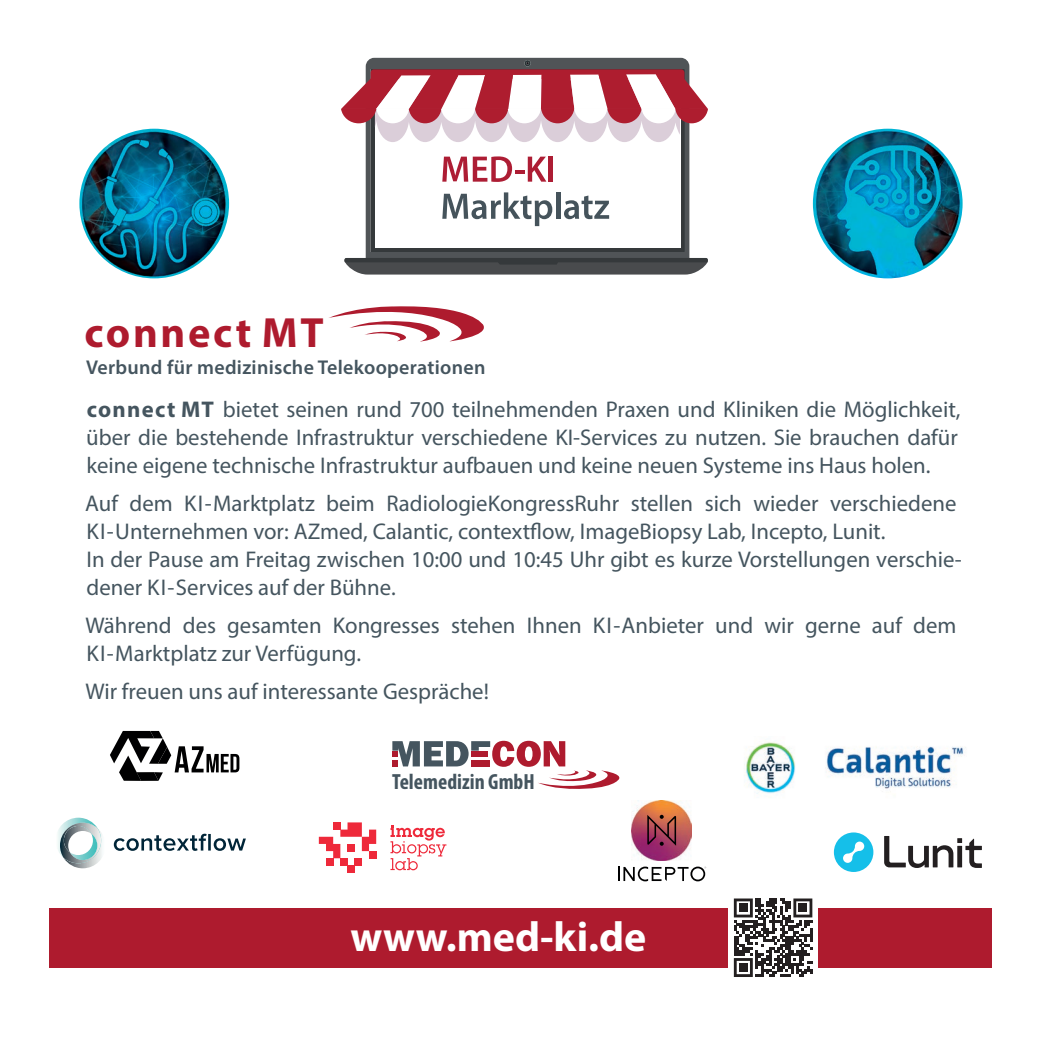
<style>
.page{position:relative;width:1042px;height:1042px;background:#fff}
.page>*{position:absolute;margin:0;border:0;box-sizing:border-box;transform-origin:0 0}
.t1{font:700 42.52px "Myriad Pro";letter-spacing:.065em;color:#ae1b2e}
.t2{font:700 42px "Myriad Pro";letter-spacing:.005em;color:#fff}
.t3{font:22.75px/28px "Myriad Pro";color:#45555f}
.t4{font:700 condensed 22.05px "Myriad Pro";color:#45555f}
.t5{font:600 19.95px "Myriad Pro";letter-spacing:.015em;color:#45555f}
.s1{font-weight:700}
</style>
<div class="page">
<div style="left:50px;top:908px;width:942px;height:59px;background:#ae1b2e"></div>
<div style="left:366px;top:58px;width:323px;height:200px;background:#505457"></div>
<svg style="left:371px;top:142px;width:313px;height:110px;fill:#35393b"></svg>
<div style="left:375px;top:74px;width:305px;height:173px;background:#fff"></div>
<svg style="left:344px;top:258px;width:364px;height:16px;background:#484a4c"></svg>
<svg style="left:341px;top:60px;width:367px;height:82px"></svg>
<svg style="left:442px;top:156px;width:104px;height:26px"></svg>
<hr style="left:549px;top:157px;width:4px;height:25px;background:#ad1d34">
<svg style="left:442px;top:192px;width:110px;height:34px"></svg>
<hr style="left:556px;top:192px;width:4px;height:27px;background:#45535b">
<svg style="left:564px;top:195px;width:45px;height:24px"></svg>
<svg style="left:392px;top:741px;width:228px;height:48px"></svg>
<svg style="left:618px;top:866px;width:88px;height:15px"></svg>
<img style="left:631px;top:800px;width:61px;height:60px">
<svg style="left:647px;top:815px;width:29px;height:31px"></svg>
<svg style="left:834px;top:832px;width:39px;height:40px"></svg>
<svg style="left:884px;top:836px;width:98px;height:32px"></svg>
<svg style="left:110px;top:731px;width:129px;height:50px"></svg>
<svg style="left:319px;top:822px;width:57px;height:36px"></svg>
<div style="left:369px;top:851px;width:7px;height:7px;background:#ee293a"></div>
<div style="left:326px;top:858px;width:7px;height:7px;background:#ee293a"></div>
<div style="left:340px;top:858px;width:7px;height:7px;background:#ee293a"></div>
<div style="left:355px;top:858px;width:7px;height:7px;background:#ee293a"></div>
<div style="left:347px;top:865px;width:8px;height:7px;background:#ee293a"></div>
<svg style="left:390px;top:825px;width:56px;height:45px"></svg>
<img style="left:58px;top:817px;width:35px;height:36px">
<svg style="left:68px;top:833px;width:34px;height:35px"></svg>
<img style="left:60px;top:823px;width:41px;height:40px">
<svg style="left:114px;top:834px;width:132px;height:17px"></svg>
<img style="left:746px;top:742px;width:220px;height:52px">
<div style="left:728px;top:893px;width:90px;height:89px;background:#fff"></div>
<svg style="left:734px;top:898px;width:78px;height:79px"></svg>
<div style="left:739px;top:904px;width:8px;height:8px;background:#231f20"></div>
<div style="left:799px;top:904px;width:8px;height:8px;background:#231f20"></div>
<div style="left:739px;top:963px;width:8px;height:8px;background:#231f20"></div>
<img style="left:79px;top:129px;width:150px;height:149px;border-radius:75px">
<img style="left:813px;top:129px;width:149px;height:149px;border-radius:75px">
<svg style="left:329px;top:306px;width:155px;height:36px"></svg>
<h1 class="t1" style="left:85px;top:304px;width:241px">connect MT</h1>
<p class="t5" style="left:86px;top:355px;width:401px">Verbund für medizinische Telekooperationen</p>
<p class="t3" style="left:86px;top:395px;width:875px;text-align:justify"><span class="s1">connect MT</span> bietet seinen rund 700 teilnehmenden Praxen und Kliniken die Möglichkeit, über die bestehende Infrastruktur verschiedene KI-Services zu nutzen. Sie brauchen dafür keine eigene technische Infrastruktur aufbauen und keine neuen Systeme ins Haus holen.</p>
<p class="t3" style="left:85px;top:489px;width:878px">Auf dem KI-Marktplatz beim RadiologieKongressRuhr stellen sich wieder verschiedene KI-Unternehmen vor: AZmed, Calantic, contextflow, ImageBiopsy Lab, Incepto, Lunit.<br>In der Pause am Freitag zwischen 10:00 und 10:45 Uhr gibt es kurze Vorstellungen verschie&shy;dener KI-Services auf der Bühne.</p>
<p class="t3" style="left:85px;top:611px;width:872px">Während des gesamten Kongresses stehen Ihnen KI-Anbieter und wir gerne auf dem<br>KI-Marktplatz zur Verfügung.</p>
<p class="t3" style="left:85px;top:677px;width:405px">Wir freuen uns auf interessante Gespräche!</p>
<p class="t4" style="left:392px;top:767px;width:144px">Telemedizin GmbH</p>
<h2 class="t2" style="left:350px;top:909px;width:297px">www.med-ki.de</h2>
</div>
